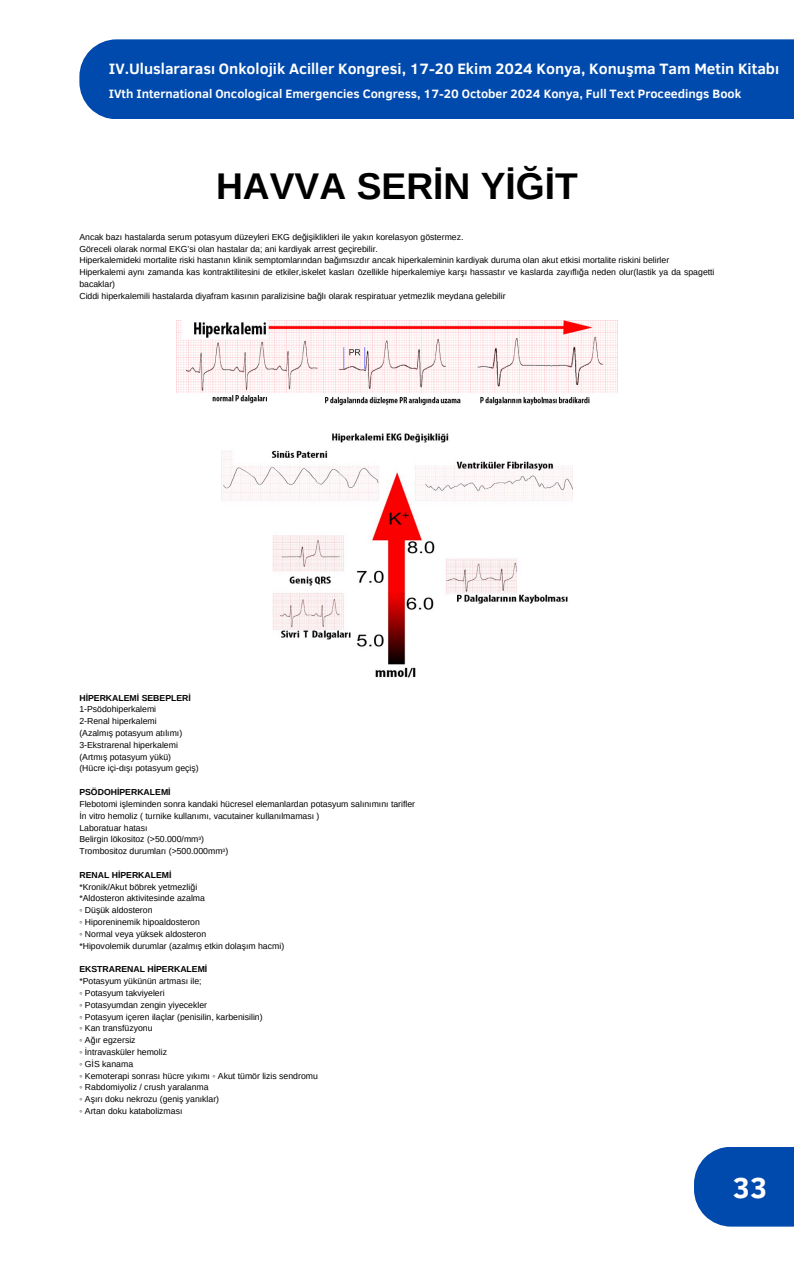
<style>
.page{position:relative;width:794px;height:1266px;background:#fff}
.page>*{position:absolute;margin:0;border:0;box-sizing:border-box;transform-origin:0 0}
.t1{font:700 37.2px "Arimo";color:#000}
.t2{font:700 29.62px "Clear Sans";color:#fff}
.t3{font:700 15.38px "Clear Sans";color:#fff}
.t4{font:700 12.38px "Clear Sans";color:#fff}
.t5{font:8.7px/11.9px "Arimo";color:#000}
.t6{font:700 8.7px "Arimo";color:#000}
</style>
<div class="page">
<div style="left:693px;top:1146px;width:100px;height:80px;background:#004aad"></div>
<img style="left:176px;top:320px;width:441px;height:86px">
<img style="left:221px;top:433px;width:351px;height:245px">
<div style="left:79px;top:39px;width:714px;height:80px;background:#004aad"></div>
<p class="t3" style="left:109px;top:57px;width:671px">IV.Uluslararası Onkolojik Aciller Kongresi, 17-20 Ekim 2024 Konya, Konuşma Tam Metin Kitabı</p>
<p class="t4" style="left:109px;top:85px;width:633px">IVth International Oncological Emergencies Congress, 17-20 October 2024 Konya, Full Text Proceedings Book</p>
<p class="t1" style="left:216px;top:165px;width:363px">HAVVA SERİN YİĞİT</p>
<h1 class="t5" style="left:79px;top:231px;width:385px">Ancak bazı hastalarda serum potasyum düzeyleri EKG değişiklikleri ile yakın korelasyon göstermez.</h1>
<p class="t5" style="left:79px;top:243px;width:300px">Göreceli olarak normal EKG’si olan hastalar da; ani kardiyak arrest geçirebilir.</p>
<p class="t5" style="left:79px;top:254px;width:591px">Hiperkalemideki mortalite riski hastanın klinik semptomlarından bağımsızdır ancak hiperkaleminin kardiyak duruma olan akut etkisi mortalite riskini belirler</p>
<p class="t5" style="left:79px;top:266px;width:636px">Hiperkalemi aynı zamanda kas kontraktilitesini de etkiler,iskelet kasları özellikle hiperkalemiye karşı hassastır ve kaslarda zayıflığa neden olur(lastik ya da spagetti bacaklar)</p>
<p class="t5" style="left:79px;top:290px;width:427px">Ciddi hiperkalemili hastalarda diyafram kasının paralizisine bağlı olarak respiratuar yetmezlik meydana gelebilir</p>
<p class="t6" style="left:79px;top:692px;width:113px">HİPERKALEMİ SEBEPLERİ</p>
<p class="t5" style="left:79px;top:703px;width:78px">1-Psödohiperkalemi</p>
<p class="t5" style="left:79px;top:715px;width:79px">2-Renal hiperkalemi</p>
<p class="t5" style="left:79px;top:727px;width:104px">(Azalmış potasyum atılımı)</p>
<p class="t5" style="left:79px;top:739px;width:100px">3-Ekstrarenal hiperkalemi</p>
<p class="t5" style="left:79px;top:750px;width:93px">(Artmış potasyum yükü)</p>
<p class="t5" style="left:79px;top:762px;width:121px">(Hücre içi-dışı potasyum geçiş)</p>
<p class="t6" style="left:79px;top:787px;width:93px">PSÖDOHİPERKALEMİ</p>
<p class="t5" style="left:79px;top:798px;width:337px">Flebotomi işleminden sonra kandaki hücresel elemanlardan potasyum salınımını tarifler</p>
<p class="t5" style="left:79px;top:810px;width:241px">İn vitro hemoliz ( turnike kullanımı, vacutainer kullanılmaması )</p>
<p class="t5" style="left:79px;top:821px;width:70px">Laboratuar hatası</p>
<p class="t5" style="left:79px;top:833px;width:126px">Belirgin lökositoz (&gt;50.000/mmᶟ)</p>
<p class="t5" style="left:79px;top:845px;width:150px">Trombositoz durumları (&gt;500.000mmᶟ)</p>
<p class="t6" style="left:79px;top:870px;width:94px">RENAL HİPERKALEMİ</p>
<p class="t5" style="left:79px;top:880px;width:119px">*Kronik/Akut böbrek yetmezliği</p>
<p class="t5" style="left:79px;top:892px;width:127px">*Aldosteron aktivitesinde azalma</p>
<p class="t5" style="left:79px;top:904px;width:75px">◦ Düşük aldosteron</p>
<p class="t5" style="left:79px;top:916px;width:122px">◦ Hiporeninemik hipoaldosteron</p>
<p class="t5" style="left:79px;top:928px;width:128px">◦ Normal veya yüksek aldosteron</p>
<p class="t5" style="left:79px;top:939px;width:206px">*Hipovolemik durumlar (azalmış etkin dolaşım hacmi)</p>
<p class="t6" style="left:79px;top:964px;width:129px">EKSTRARENAL HİPERKALEMİ</p>
<p class="t5" style="left:79px;top:975px;width:124px">*Potasyum yükünün artması ile;</p>
<p class="t5" style="left:79px;top:987px;width:87px">◦ Potasyum takviyeleri</p>
<p class="t5" style="left:79px;top:999px;width:129px">◦ Potasyumdan zengin yiyecekler</p>
<p class="t5" style="left:79px;top:1010px;width:185px">◦ Potasyum içeren ilaçlar (penisilin, karbenisilin)</p>
<p class="t5" style="left:79px;top:1022px;width:75px">◦ Kan transfüzyonu</p>
<p class="t5" style="left:79px;top:1034px;width:58px">◦ Ağır egzersiz</p>
<p class="t5" style="left:79px;top:1046px;width:89px">◦ İntravasküler hemoliz</p>
<p class="t5" style="left:79px;top:1058px;width:55px">◦ GİS kanama</p>
<p class="t5" style="left:79px;top:1069px;width:240px">◦ Kemoterapi sonrası hücre yıkımı ◦ Akut tümör lizis sendromu</p>
<p class="t5" style="left:79px;top:1081px;width:131px">◦ Rabdomiyoliz / crush yaralanma</p>
<p class="t5" style="left:79px;top:1093px;width:141px">◦ Aşırı doku nekrozu (geniş yanıklar)</p>
<p class="t5" style="left:79px;top:1105px;width:104px">◦ Artan doku katabolizması</p>
<p class="t2" style="left:732px;top:1166px;width:36px">33</p>
</div>
